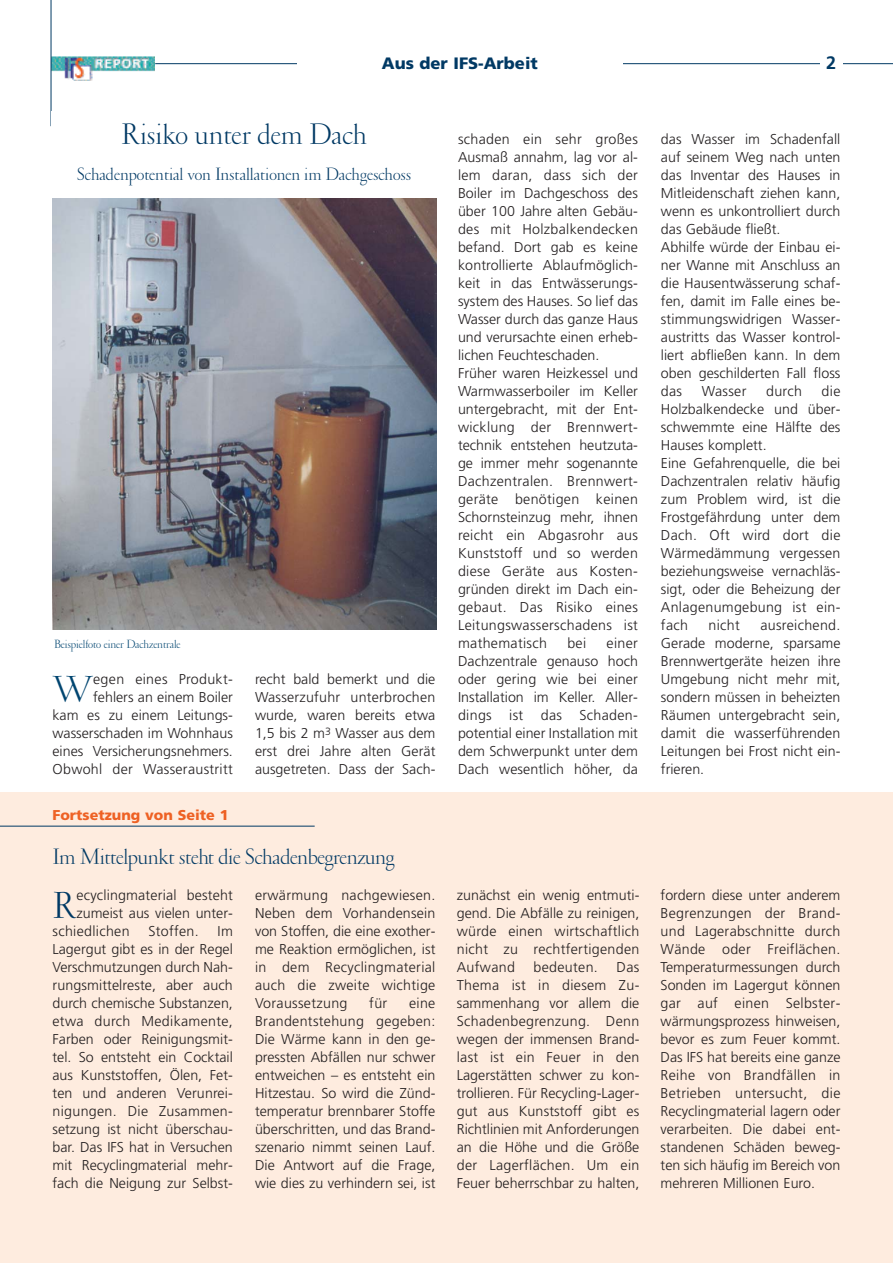
<style>
.page{position:relative;width:893px;height:1263px;background:#fff}
.page>*{position:absolute;margin:0;border:0;box-sizing:border-box;transform-origin:0 0}
.t1{font:300 37.95px "Garamond";color:#003964}
.t2{font:300 37.95px "Garamond";color:#004570}
.t3{font:300 30px "Garamond";color:#003964}
.t4{font:300 22.5px "Garamond";letter-spacing:-.015em;color:#003964}
.t5{font:300 18px "Garamond";color:#003964}
.t6{font:700 18px "Frutiger";color:#003964}
.t7{font:900 16.5px "Frutiger";color:#003964}
.t8{font:300 14.25px/18px "Frutiger";color:#231f20;text-align:justify}
.t9{font:300 14.25px "Frutiger";letter-spacing:.02em;color:#231f20}
.t10{font:900 14.25px "Frutiger";color:#ee6124}
.t11{font:300 12px "Garamond";letter-spacing:-.005em;color:#004570}
</style>
<div class="page">
<div style="left:0;top:793px;width:893px;height:470px;background:#feecdf"></div>
<hr style="left:155px;top:63px;width:738px;height:1px;background:#003964">
<img style="left:52px;top:56px;width:103px;height:25px">
<div style="left:297px;top:55px;width:325px;height:20px;background:#fff"></div>
<div style="left:820px;top:54px;width:22px;height:26px;background:#fff"></div>
<hr style="left:0;top:826px;width:315px;height:1px;background:#003964">
<hr style="left:51px;top:0;width:1px;height:126px;background:#003964">
<div style="left:51px;top:112px;width:386px;height:54px;background:#fff"></div>
<img style="left:53px;top:198px;width:384px;height:431px">
<p class="t7" style="left:382px;top:56px;width:157px">Aus der IFS-Arbeit</p>
<p class="t6" style="left:826px;top:55px;width:12px">2</p>
<p class="t3" style="left:121px;top:123px;width:247px">Risiko unter dem Dach</p>
<p class="t5" style="left:77px;top:167px;width:336px">Schadenpotential von Installationen im Dachgeschoss</p>
<p class="t11" style="left:54px;top:639px;width:128px">Beispielfoto einer Dachzentrale</p>
<p class="t8" style="left:53px;top:671px;width:182px;text-align:right">egen eines Produkt&shy;fehlers an einem Boiler<br>kam es zu einem Leitungs&shy;wasserschaden im Wohnhaus eines Versicherungsnehmers.<br>Obwohl der Wasseraustritt</p>
<p class="t8" style="left:255px;top:671px;width:182px">recht bald bemerkt und die Wasserzufuhr unterbrochen wurde, waren bereits etwa 1,5 bis 2 m<sup>3</sup> Wasser aus dem erst drei Jahre alten Gerät ausgetreten. Dass der Sach-</p>
<p class="t2" style="left:53px;top:675px;width:42px">W</p>
<p class="t10" style="left:53px;top:810px;width:177px">Fortsetzung von Seite 1</p>
<p class="t4" style="left:53px;top:848px;width:344px">Im Mittelpunkt steht die Schadenbegrenzung</p>
<p class="t1" style="left:53px;top:891px;width:26px">R</p>
<p class="t8" style="left:77px;top:887px;width:158px">ecyclingmaterial besteht</p>
<p class="t8" style="left:77px;top:905px;width:158px">zumeist aus vielen unter-</p>
<p class="t9" style="left:53px;top:925px;width:79px">schiedlichen</p>
<p class="t9" style="left:148px;top:925px;width:52px">Stoffen.</p>
<p class="t8" style="left:53px;top:923px;width:182px;text-indent:165px">Im Lagergut gibt es in der Regel Verschmutzungen durch Nah&shy;rungsmittelreste, aber auch durch chemische Substanzen, etwa durch Medikamente, Farben oder Reinigungsmit&shy;tel. So entsteht ein Cocktail aus Kunststoffen, Ölen, Fet&shy;ten und anderen Verunrei&shy;nigungen. Die Zusammen&shy;setzung ist nicht überschau&shy;bar. Das IFS hat in Versuchen mit Recyclingmaterial mehr&shy;fach die Neigung zur Selbst-</p>
<p class="t8" style="left:255px;top:887px;width:182px">erwärmung nachgewiesen.<br>Neben dem Vorhandensein von Stoffen, die eine exother&shy;me Reaktion ermöglichen, ist in dem Recyclingmaterial auch die zweite wichtige Voraussetzung</p>
<p class="t8" style="left:369px;top:995px;width:20px">für</p>
<p class="t8" style="left:255px;top:995px;width:182px;text-indent:154px">eine Brandentstehung gegeben:<br>Die Wärme kann in den ge&shy;pressten Abfällen nur schwer entweichen – es entsteht ein Hitzestau. So wird die Zünd&shy;temperatur brennbarer Stoffe überschritten, und das Brand&shy;szenario nimmt seinen Lauf.<br>Die Antwort auf die Frage, wie dies zu verhindern sei, ist</p>
<p class="t8" style="left:458px;top:131px;width:181px;text-align:left">schaden ein sehr großes<br>Ausmaß annahm, lag vor al&shy;lem daran, dass sich der<br>Boiler im Dachgeschoss des über 100 Jahre alten Gebäu&shy;des mit Holzbalkendecken befand. Dort gab es keine kontrollierte Ablaufmöglich&shy;keit in das Entwässerungs&shy;system des Hauses. So lief das<br>Wasser durch das ganze Haus und verursachte einen erheb&shy;lichen Feuchteschaden.<br>Früher waren Heizkessel und<br>Warmwasserboiler im Keller untergebracht, mit der Ent&shy;wicklung der Brennwert&shy;technik entstehen heutzuta&shy;ge immer mehr sogenannte<br>Dachzentralen. Brennwert&shy;geräte benötigen keinen<br>Schornsteinzug mehr, ihnen reicht ein Abgasrohr aus<br>Kunststoff und so werden diese Geräte aus Kosten&shy;gründen direkt im Dach ein&shy;gebaut. Das Risiko eines<br>Leitungswasserschadens ist mathematisch</p>
<p class="t8" style="left:567px;top:635px;width:20px">bei</p>
<p class="t8" style="left:458px;top:635px;width:181px;text-indent:149px">einer Dachzentrale genauso hoch oder gering wie bei einer Installation im Keller. Aller&shy;dings ist das Schaden&shy;potential einer Installation mit dem Schwerpunkt unter dem Dach wesentlich höher, da</p>
<p class="t8" style="left:457px;top:887px;width:184px">zunächst ein wenig entmuti&shy;gend. Die Abfälle zu reinigen, würde einen wirtschaftlich nicht zu rechtfertigenden Aufwand</p>
<p class="t9" style="left:534px;top:961px;width:66px">bedeuten.</p>
<p class="t8" style="left:457px;top:959px;width:184px;text-indent:160px">Das Thema ist in diesem Zu&shy;sammenhang vor allem die Schadenbegrenzung. Denn wegen der immensen Brand&shy;last ist ein Feuer in den Lagerstätten schwer zu kon&shy;trollieren. Für Recycling-Lager&shy;gut aus Kunststoff gibt es Richtlinien mit Anforderungen an die Höhe und die Größe der Lagerflächen. Um ein Feuer beherrschbar zu halten,</p>
<p class="t8" style="left:661px;top:131px;width:181px;text-align:left">das Wasser im Schadenfall auf seinem Weg nach unten das Inventar des Hauses in<br>Mitleidenschaft ziehen kann, wenn es unkontrolliert durch das Gebäude fließt.<br>Abhilfe würde der Einbau ei&shy;ner Wanne mit Anschluss an die Hausentwässerung schaf&shy;fen, damit im Falle eines be&shy;stimmungswidrigen Wasser&shy;austritts das Wasser kontrol&shy;liert abfließen kann. In dem oben geschilderten Fall floss das</p>
<p class="t8" style="left:661px;top:383px;width:181px;text-align:left;text-indent:161px">die<br>Holzbalkendecke und über&shy;schwemmte eine Hälfte des<br>Hauses komplett.<br>Eine Gefahrenquelle, die bei<br>Dachzentralen relativ häufig zum Problem wird, ist die<br>Frostgefährdung unter dem<br>Dach. Oft wird dort die<br>Wärmedämmung vergessen beziehungsweise vernachläs&shy;sigt, oder die Beheizung der<br>Anlagenumgebung ist ein&shy;fach</p>
<p class="t8" style="left:702px;top:383px;width:46px">Wasser</p>
<p class="t8" style="left:766px;top:383px;width:37px">durch</p>
<p class="t8" style="left:661px;top:617px;width:181px;text-indent:99px">ausreichend.<br>Gerade moderne, sparsame Brennwertgeräte heizen ihre Umgebung nicht mehr mit, sondern müssen in beheizten Räumen untergebracht sein, damit die wasserführenden Leitungen bei Frost nicht ein&shy;frieren.</p>
<p class="t8" style="left:708px;top:617px;width:33px">nicht</p>
<p class="t8" style="left:661px;top:887px;width:181px">fordern diese unter anderem Begrenzungen der Brand&shy;und Lagerabschnitte durch Wände oder Freiflächen.<br>Temperaturmessungen durch Sonden im Lagergut können gar auf einen Selbster&shy;wärmungsprozess hinweisen, bevor es zum Feuer kommt.<br>Das IFS hat bereits eine ganze Reihe von Brandfällen in Betrieben untersucht, die Recyclingmaterial lagern oder verarbeiten. Die dabei ent&shy;standenen Schäden beweg&shy;ten sich häufig im Bereich von mehreren Millionen Euro.</p>
</div>
